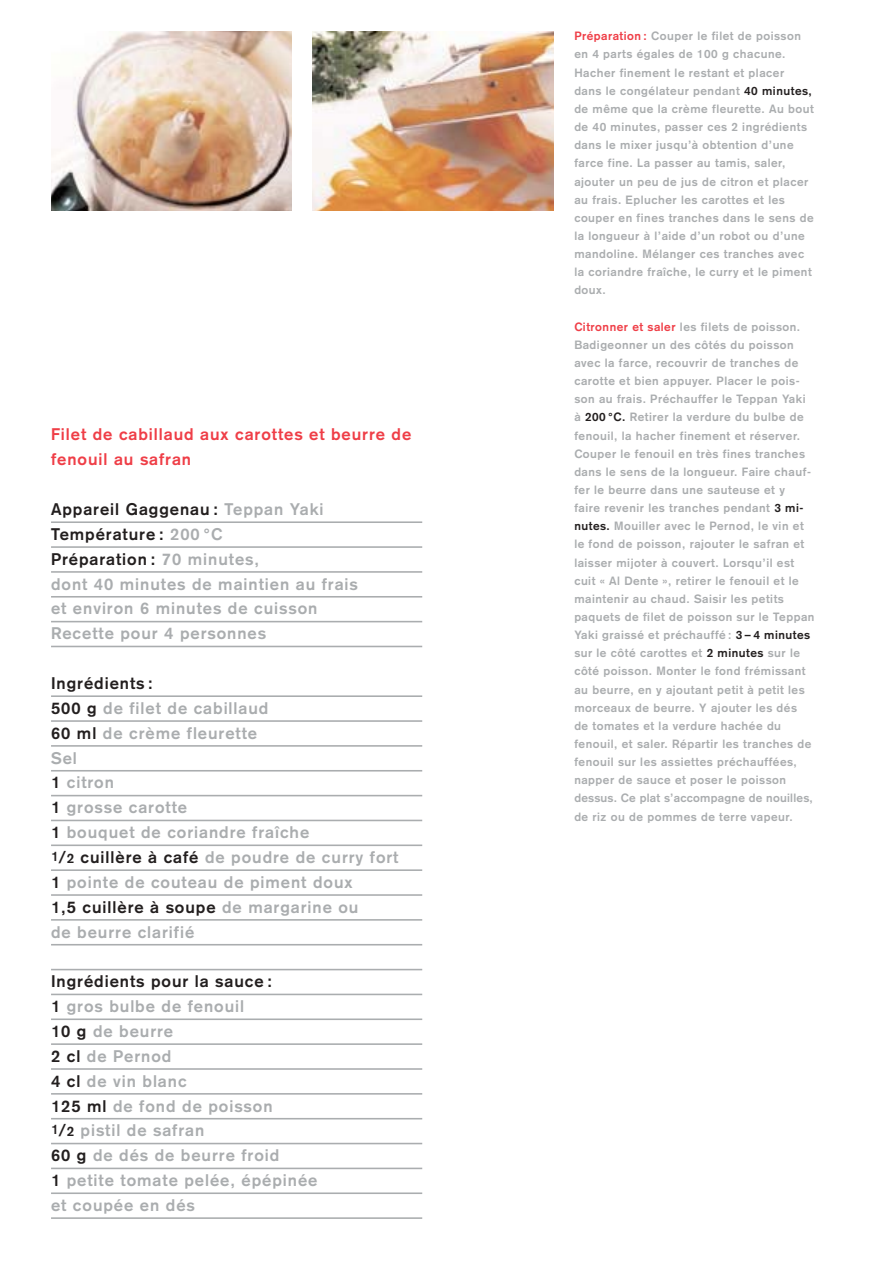
<style>
.page{position:relative;width:893px;height:1262px;background:#fff}
.page>*{position:absolute;margin:0;border:0;box-sizing:border-box;transform-origin:0 0}
.t1{font:700 16.5px/24.9px "Akzidenz Grotesk";letter-spacing:.06em;color:#aaadaf}
.t2{font:700 16.5px/24.9px "Akzidenz Grotesk";letter-spacing:.06em;color:#ef3e47}
.t3{font:700 11.85px/18.1px "Akzidenz Grotesk";letter-spacing:.045em;color:#aaadaf}
.s1{color:#231f1f}
.s2{font-size:13.5px;color:#231f1f}
.s3{color:#ef3e47}
</style>
<div class="page">
<hr style="left:51px;top:521px;width:371px;height:2px;background:#aaadaf">
<hr style="left:51px;top:546px;width:371px;height:2px;background:#aaadaf">
<hr style="left:51px;top:571px;width:371px;height:1px;background:#aaadaf">
<hr style="left:51px;top:596px;width:371px;height:1px;background:#aaadaf">
<hr style="left:51px;top:621px;width:371px;height:1px;background:#aaadaf">
<hr style="left:51px;top:645px;width:371px;height:2px;background:#aaadaf">
<hr style="left:51px;top:695px;width:371px;height:2px;background:#aaadaf">
<hr style="left:51px;top:720px;width:371px;height:2px;background:#aaadaf">
<hr style="left:51px;top:745px;width:371px;height:1px;background:#aaadaf">
<hr style="left:51px;top:770px;width:371px;height:1px;background:#aaadaf">
<hr style="left:51px;top:795px;width:371px;height:1px;background:#aaadaf">
<hr style="left:51px;top:819px;width:371px;height:2px;background:#aaadaf">
<hr style="left:51px;top:844px;width:371px;height:2px;background:#aaadaf">
<hr style="left:51px;top:869px;width:371px;height:2px;background:#aaadaf">
<hr style="left:51px;top:894px;width:371px;height:1px;background:#aaadaf">
<hr style="left:51px;top:919px;width:371px;height:1px;background:#aaadaf">
<hr style="left:51px;top:944px;width:371px;height:1px;background:#aaadaf">
<hr style="left:51px;top:968px;width:371px;height:2px;background:#aaadaf">
<hr style="left:51px;top:993px;width:371px;height:2px;background:#aaadaf">
<hr style="left:51px;top:1018px;width:371px;height:2px;background:#aaadaf">
<hr style="left:51px;top:1043px;width:371px;height:2px;background:#aaadaf">
<hr style="left:51px;top:1068px;width:371px;height:1px;background:#aaadaf">
<hr style="left:51px;top:1093px;width:371px;height:1px;background:#aaadaf">
<hr style="left:51px;top:1117px;width:371px;height:2px;background:#aaadaf">
<hr style="left:51px;top:1142px;width:371px;height:2px;background:#aaadaf">
<hr style="left:51px;top:1167px;width:371px;height:2px;background:#aaadaf">
<hr style="left:51px;top:1192px;width:371px;height:2px;background:#aaadaf">
<hr style="left:51px;top:1217px;width:371px;height:1px;background:#aaadaf">
<img style="left:51px;top:32px;width:240px;height:178px">
<img style="left:313px;top:32px;width:240px;height:178px">
<h1 class="t2" style="left:51px;top:423px;width:362px">Filet de cabillaud aux carottes et beurre de fenouil au safran</h1>
<h1 class="t1" style="left:51px;top:498px;width:308px"><span class="s1">Appareil Gaggenau :</span> Teppan Yaki<br><span class="s1">Température :</span> 200 °C<br><span class="s1">Préparation :</span> 70 minutes,<br>dont 40 minutes de maintien au frais et environ 6 minutes de cuisson<br>Recette pour 4 personnes</h1>
<p class="t1" style="left:51px;top:672px;width:349px"><span class="s1">Ingrédients :<br>500 g</span> de filet de cabillaud<br><span class="s1">60 ml</span> de crème fleurette<br>Sel<br><span class="s1">1</span> citron<br><span class="s1">1</span> grosse carotte<br><span class="s1">1</span> bouquet de coriandre fraîche<br><span class="s2">1</span><span class="s1">/</span><span class="s2">2</span> <span class="s1">cuillère à café</span> de poudre de curry fort<br><span class="s1">1</span> pointe de couteau de piment doux<br><span class="s1">1,5 cuillère à soupe</span> de margarine ou<br>de beurre clarifié</p>
<h1 class="t1" style="left:51px;top:970px;width:268px"><span class="s1">Ingrédients pour la sauce :<br>1</span> gros bulbe de fenouil<br><span class="s1">10 g</span> de beurre<br><span class="s1">2 cl</span> de Pernod<br><span class="s1">4 cl</span> de vin blanc<br><span class="s1">125 ml</span> de fond de poisson<br><span class="s2">1</span><span class="s1">/</span><span class="s2">2</span> pistil de safran<br><span class="s1">60 g</span> de dés de beurre froid<br><span class="s1">1</span> petite tomate pelée, épépinée et coupée en dés</h1>
<p class="t3" style="left:574px;top:28px;width:241px"><span class="s3">Préparation :</span> Couper le filet de poisson en 4 parts égales de 100 g chacune.<br>Hacher finement le restant et placer dans le congélateur pendant <span class="s1">40 minutes, </span>de même que la crème fleurette. Au bout de 40 minutes, passer ces 2 ingrédients dans le mixer jusqu’à obtention d’une farce fine. La passer au tamis, saler, ajouter un peu de jus de citron et placer au frais. Eplucher les carottes et les couper en fines tranches dans le sens de la longueur à l’aide d’un robot ou d’une mandoline. Mélanger ces tranches avec la coriandre fraîche, le curry et le piment doux.</p>
<p class="t3" style="left:574px;top:318px;width:242px"><span class="s3">Citronner et saler</span> les filets de poisson.<br>Badigeonner un des côtés du poisson avec la farce, recouvrir de tranches de carotte et bien appuyer. Placer le pois&shy;son au frais. Préchauffer le Teppan Yaki à <span class="s1">200 °C.</span> Retirer la verdure du bulbe de fenouil, la hacher finement et réserver.<br>Couper le fenouil en très fines tranches dans le sens de la longueur. Faire chauf&shy;fer le beurre dans une sauteuse et y<br>faire revenir les tranches pendant <span class="s1">3 mi&shy;nutes.</span> Mouiller avec le Pernod, le vin et le fond de poisson, rajouter le safran et laisser mijoter à couvert. Lorsqu’il est cuit « Al Dente », retirer le fenouil et le maintenir au chaud. Saisir les petits paquets de filet de poisson sur le Teppan Yaki graissé et préchauffé : <span class="s1">3 – 4 minutes </span>sur le côté carottes et <span class="s1">2 minutes</span> sur le côté poisson. Monter le fond frémissant au beurre, en y ajoutant petit à petit les morceaux de beurre. Y ajouter les dés<br>de tomates et la verdure hachée du fenouil, et saler. Répartir les tranches de fenouil sur les assiettes préchauffées, napper de sauce et poser le poisson dessus. Ce plat s’accompagne de nouilles, de riz ou de pommes de terre vapeur.</p>
</div>
